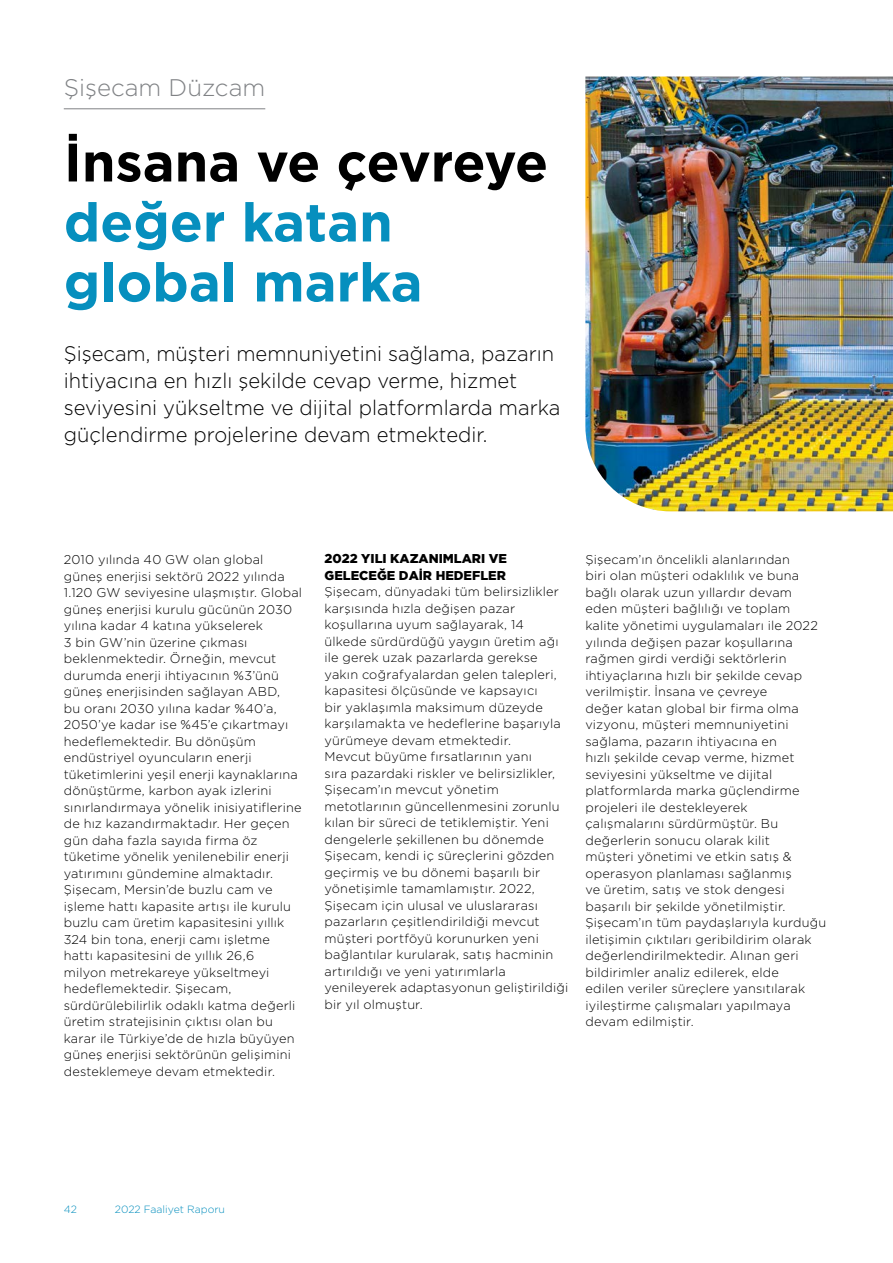
<style>
.page{position:relative;width:893px;height:1263px;background:#fff}
.page>*{position:absolute;margin:0;border:0;box-sizing:border-box;transform-origin:0 0}
.t1{font:700 54px/60px "Gotham";color:#068fbe}
.t2{font:700 54px "Gotham";letter-spacing:-.01em;color:#000}
.t3{font:300 24px "Gotham";color:#808285}
.t4{font:300 21px/27px "Gotham";color:#000;scale:.96 1}
.t5{font:300 12.75px/16.5px "Gotham";letter-spacing:.015em;color:#000}
.t6{font:900 12.75px/16.5px "Gotham";color:#000}
.t7{font:300 10.5px "Gotham";color:#068fbe}
</style>
<div class="page">
<hr style="left:64px;top:108px;width:201px;height:1px;background:#808285">
<img style="left:585px;top:77px;width:308px;height:434px">
<h2 class="t3" style="left:64px;top:72px;width:203px">Şişecam Düzcam</h2>
<h1 class="t2" style="left:64px;top:127px;width:486px">İnsana ve çevreye</h1>
<h1 class="t1" style="left:64px;top:192px;width:360px">değer katan global marka</h1>
<h3 class="t4" style="left:64px;top:339px;width:519px">Şişecam, müşteri memnuniyetini sağlama, pazarın ihtiyacına en hızlı şekilde cevap verme, hizmet seviyesini yükseltme ve dijital platformlarda marka güçlendirme projelerine devam etmektedir.</h3>
<p class="t5" style="left:64px;top:551px;width:240px">2010 yılında 40 GW olan global güneş enerjisi sektörü 2022 yılında 1.120 GW seviyesine ulaşmıştır. Global güneş enerjisi kurulu gücünün 2030 yılına kadar 4 katına yükselerek<br>3 bin GW’nin üzerine çıkması beklenmektedir. Örneğin, mevcut durumda enerji ihtiyacının %3’ünü güneş enerjisinden sağlayan ABD,<br>bu oranı 2030 yılına kadar %40’a, 2050’ye kadar ise %45’e çıkartmayı hedeflemektedir. Bu dönüşüm endüstriyel oyuncuların enerji tüketimlerini yeşil enerji kaynaklarına dönüştürme, karbon ayak izlerini sınırlandırmaya yönelik inisiyatiflerine de hız kazandırmaktadır. Her geçen gün daha fazla sayıda firma öz tüketime yönelik yenilenebilir enerji yatırımını gündemine almaktadır.<br>Şişecam, Mersin’de buzlu cam ve işleme hattı kapasite artışı ile kurulu buzlu cam üretim kapasitesini yıllık 324 bin tona, enerji camı işletme hattı kapasitesini de yıllık 26,6<br>milyon metrekareye yükseltmeyi hedeflemektedir. Şişecam, sürdürülebilirlik odaklı katma değerli üretim stratejisinin çıktısı olan bu karar ile Türkiye’de de hızla büyüyen güneş enerjisi sektörünün gelişimini desteklemeye devam etmektedir.</p>
<p class="t6" style="left:325px;top:550px;width:184px">2022 YILI KAZANIMLARI VE<br>GELECEĞE DAİR HEDEFLER</p>
<p class="t5" style="left:325px;top:583px;width:245px">Şişecam, dünyadaki tüm belirsizlikler karşısında hızla değişen pazar koşullarına uyum sağlayarak, 14 ülkede sürdürdüğü yaygın üretim ağı ile gerek uzak pazarlarda gerekse yakın coğrafyalardan gelen talepleri, kapasitesi ölçüsünde ve kapsayıcı<br>bir yaklaşımla maksimum düzeyde karşılamakta ve hedeflerine başarıyla yürümeye devam etmektedir.<br>Mevcut büyüme fırsatlarının yanı<br>sıra pazardaki riskler ve belirsizlikler, Şişecam’ın mevcut yönetim metotlarının güncellenmesini zorunlu kılan bir süreci de tetiklemiştir. Yeni dengelerle şekillenen bu dönemde Şişecam, kendi iç süreçlerini gözden geçirmiş ve bu dönemi başarılı bir yönetişimle tamamlamıştır. 2022, Şişecam için ulusal ve uluslararası pazarların çeşitlendirildiği mevcut müşteri portföyü korunurken yeni bağlantılar kurularak, satış hacminin artırıldığı ve yeni yatırımlarla yenileyerek adaptasyonun geliştirildiği bir yıl olmuştur.</p>
<p class="t5" style="left:585px;top:551px;width:242px">Şişecam’ın öncelikli alanlarından<br>biri olan müşteri odaklılık ve buna bağlı olarak uzun yıllardır devam eden müşteri bağlılığı ve toplam kalite yönetimi uygulamaları ile 2022 yılında değişen pazar koşullarına rağmen girdi verdiği sektörlerin ihtiyaçlarına hızlı bir şekilde cevap verilmiştir. İnsana ve çevreye<br>değer katan global bir firma olma vizyonu, müşteri memnuniyetini sağlama, pazarın ihtiyacına en<br>hızlı şekilde cevap verme, hizmet seviyesini yükseltme ve dijital platformlarda marka güçlendirme projeleri ile destekleyerek çalışmalarını sürdürmüştür. Bu değerlerin sonucu olarak kilit<br>müşteri yönetimi ve etkin satış &amp; operasyon planlaması sağlanmış<br>ve üretim, satış ve stok dengesi başarılı bir şekilde yönetilmiştir.<br>Şişecam’ın tüm paydaşlarıyla kurduğu iletişimin çıktıları geribildirim olarak değerlendirilmektedir. Alınan geri bildirimler analiz edilerek, elde<br>edilen veriler süreçlere yansıtılarak iyileştirme çalışmaları yapılmaya devam edilmiştir.</p>
<p class="t7" style="left:64px;top:1202px;width:15px">42</p>
<p class="t7" style="left:115px;top:1202px;width:112px">2022 Faaliyet Raporu</p>
</div>
